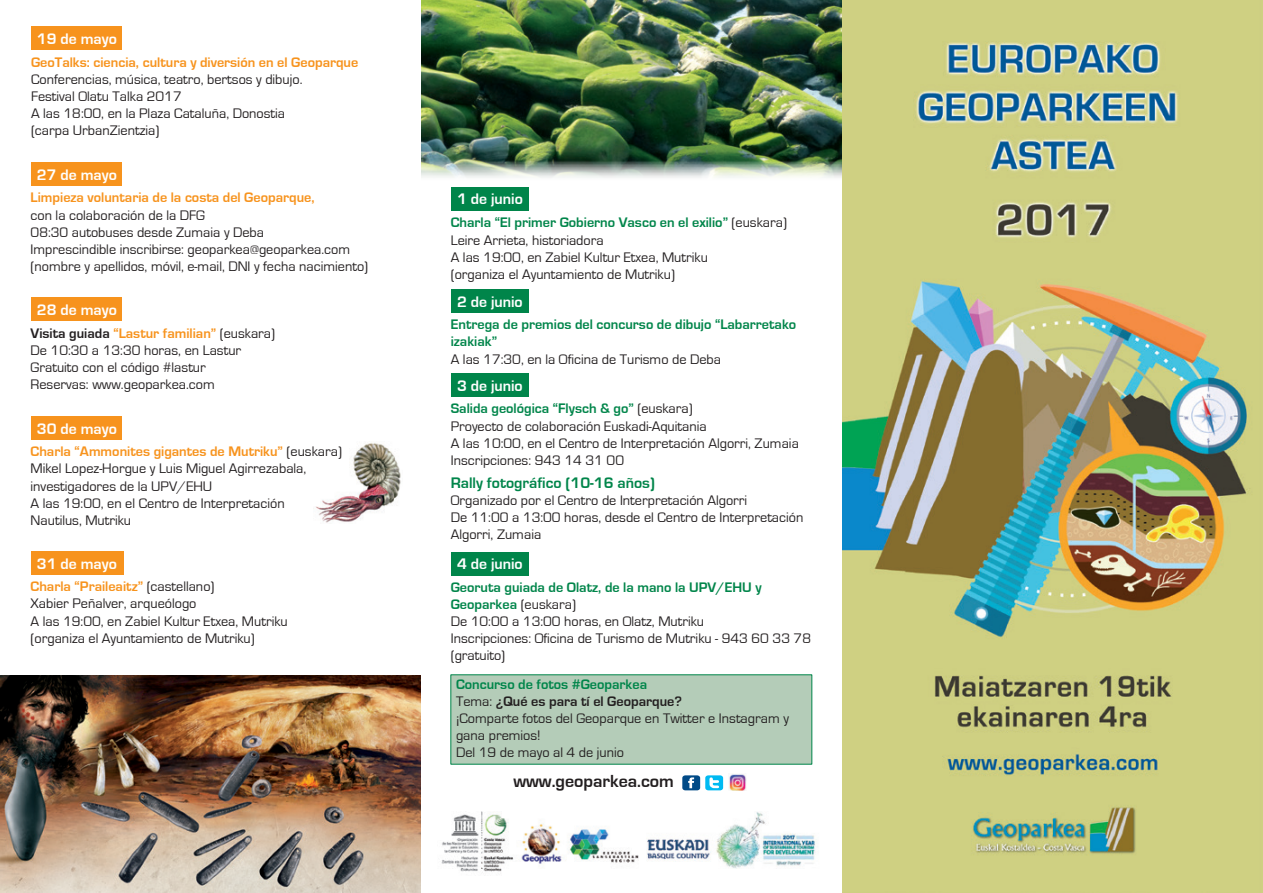
<style>
.page{position:relative;width:1263px;height:893px;background:#fff}
.page>*{position:absolute;margin:0;border:0;box-sizing:border-box;transform-origin:0 0}
.t1{font:700 18px "Eurostile";color:#231f20}
.t2{font:700 15.75px "Eurostile";color:#fff}
.t3{font:700 15.75px "Eurostile";color:#00854a}
.t4{font:14.25px/17.1px "Eurostile";color:#231f20}
.t5{font:700 14.25px "Eurostile";color:#f7931d}
.t6{font:700 14.25px/17.1px "Eurostile";color:#00854a}
.s1{font-weight:700}
.s2{font-weight:700;color:#f7931d}
.s3{font-weight:700;color:#00854a}
</style>
<div class="page">
<img style="left:842px;top:0;width:421px;height:893px">
<div style="left:31px;top:26px;width:91px;height:24px;background:#f7931d"></div>
<div style="left:31px;top:162px;width:91px;height:24px;background:#f7931d"></div>
<div style="left:31px;top:298px;width:91px;height:23px;background:#f7931d"></div>
<div style="left:31px;top:551px;width:93px;height:24px;background:#f7931d"></div>
<div style="left:451px;top:187px;width:78px;height:24px;background:#00854a"></div>
<div style="left:451px;top:289px;width:78px;height:24px;background:#00854a"></div>
<div style="left:451px;top:373px;width:78px;height:24px;background:#00854a"></div>
<div style="left:451px;top:552px;width:78px;height:23px;background:#00854a"></div>
<img style="left:421px;top:0;width:421px;height:178px">
<img style="left:0;top:676px;width:421px;height:217px">
<div style="left:31px;top:416px;width:91px;height:24px;background:#f7931d"></div>
<img style="left:316px;top:443px;width:85px;height:80px">
<div style="left:450px;top:674px;width:362px;height:91px;background:#b4ccb8"></div>
<div style="left:682px;top:775px;width:18px;height:15px;background:#004a87;border-radius:3px"></div>
<svg style="left:688px;top:777px;width:6px;height:11px"></svg>
<div style="left:705px;top:775px;width:18px;height:15px;background:#00baf2;border-radius:3px"></div>
<svg style="left:709px;top:777px;width:10px;height:11px"></svg>
<img style="left:729px;top:773px;width:17px;height:18px">
<img style="left:441px;top:811px;width:377px;height:62px">
<p class="t2" style="left:37px;top:30px;width:81px">19 de mayo</p>
<p class="t5" style="left:31px;top:54px;width:329px">GeoTalks: ciencia, cultura y diversión en el Geoparque</p>
<p class="t4" style="left:31px;top:71px;width:273px">Conferencias, música, teatro, bertsos y dibujo.<br>Festival Olatu Talka 2017<br>A las 18:00, en la Plaza Cataluña, Donostia (carpa UrbanZientzia)</p>
<p class="t2" style="left:37px;top:166px;width:81px">27 de mayo</p>
<p class="t5" style="left:31px;top:190px;width:285px">Limpieza voluntaria de la costa del Geoparque,</p>
<p class="t4" style="left:31px;top:207px;width:339px">con la colaboración de la DFG<br>08:30 autobuses desde Zumaia y Deba<br>Imprescindible inscribirse: geoparkea@geoparkea.com (nombre y apellidos, móvil, e-mail, DNI y fecha nacimiento)</p>
<p class="t2" style="left:37px;top:301px;width:81px">28 de mayo</p>
<p class="t4" style="left:31px;top:325px;width:246px"><span class="s1">Visita guiada</span> <span class="s2">“Lastur familian”</span> (euskara)<br>De 10:30 a 13:30 horas, en Lastur Gratuito con el código #lastur<br>Reservas: www.geoparkea.com</p>
<p class="t2" style="left:37px;top:420px;width:81px">30 de mayo</p>
<p class="t4" style="left:31px;top:443px;width:313px"><span class="s2">Charla “Ammonites gigantes de Mutriku”</span> (euskara)<br>Mikel Lopez-Horgue y Luis Miguel Agirrezabala, investigadores de la UPV/EHU<br>A las 19:00, en el Centro de Interpretación<br>Nautilus, Mutriku</p>
<p class="t2" style="left:37px;top:555px;width:81px">31 de mayo</p>
<p class="t4" style="left:31px;top:578px;width:259px"><span class="s2">Charla “Praileaitz”</span> (castellano)<br>Xabier Peñalver, arqueólogo<br>A las 19:00, en Zabiel Kultur Etxea, Mutriku (organiza el Ayuntamiento de Mutriku)</p>
<p class="t2" style="left:457px;top:191px;width:67px">1 de junio</p>
<p class="t4" style="left:451px;top:214px;width:338px"><span class="s3">Charla “El primer Gobierno Vasco en el exilio”</span> (euskara)<br>Leire Arrieta, historiadora<br>A las 19:00, en Zabiel Kultur Etxea, Mutriku<br>(organiza el Ayuntamiento de Mutriku)</p>
<p class="t2" style="left:457px;top:293px;width:67px">2 de junio</p>
<p class="t6" style="left:451px;top:316px;width:347px">Entrega de premios del concurso de dibujo “Labarretako izakiak”</p>
<p class="t4" style="left:451px;top:351px;width:272px">A las 17:30, en la Oficina de Turismo de Deba</p>
<p class="t2" style="left:457px;top:377px;width:67px">3 de junio</p>
<p class="t4" style="left:451px;top:400px;width:350px"><span class="s3">Salida geológica “Flysch &amp; go”</span> (euskara)<br>Proyecto de colaboración Euskadi-Aquitania<br>A las 10:00, en el Centro de Interpretación Algorri, Zumaia Inscripciones: 943 14 31 00</p>
<p class="t3" style="left:451px;top:474px;width:206px">Rally fotográfico (10-16 años)</p>
<p class="t4" style="left:451px;top:492px;width:354px">Organizado por el Centro de Interpretación Algorri<br>De 11:00 a 13:00 horas, desde el Centro de Interpretación<br>Algorri, Zumaia</p>
<p class="t2" style="left:457px;top:555px;width:67px">4 de junio</p>
<p class="t4" style="left:451px;top:579px;width:362px"><span class="s3">Georuta guiada de Olatz, de la mano la UPV/EHU y Geoparkea</span> (euskara)<br>De 10:00 a 13:00 horas, en Olatz, Mutriku<br>Inscripciones: Oficina de Turismo de Mutriku - 943 60 33 78 (gratuito)</p>
<p class="t4" style="left:456px;top:676px;width:334px"><span class="s3">Concurso de fotos #Geoparkea<br></span>Tema: <span class="s1">¿Qué es para tí el Geoparque?<br></span>¡Comparte fotos del Geoparque en Twitter e Instagram y gana premios!<br>Del 19 de mayo al 4 de junio</p>
<p class="t1" style="left:513px;top:772px;width:162px">www.geoparkea.com</p>
</div>
